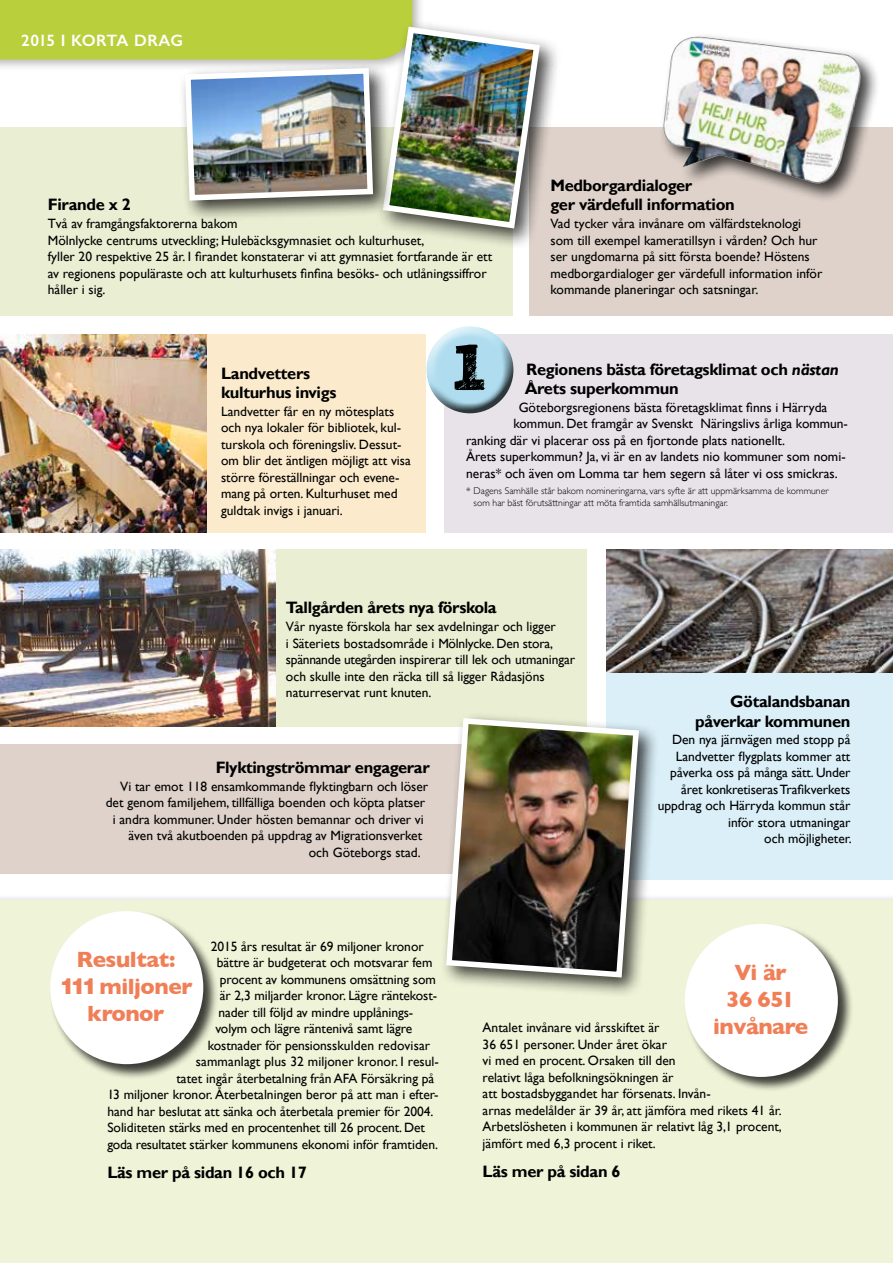
<style>
.page{position:relative;width:893px;height:1263px;background:#fff}
.page>*{position:absolute;margin:0;border:0;box-sizing:border-box;transform-origin:0 0}
.t1{font:700 22.5px/27px "Gill Sans";letter-spacing:-.02em;color:#f07f57;text-align:center}
.t2{font:700 16.5px/19.2px "Gill Sans";letter-spacing:-.02em;color:#000}
.t3{font:600 16.5px "Gill Sans";letter-spacing:-.01em;color:#fff}
.t4{font:13.5px/16.5px "Gill Sans";color:#000}
.t5{font:300 9.75px/12px "Gill Sans";color:#000}
.s1{font-style:italic}
.s2{font-family:"Helvetica Neue";font-weight:900}
</style>
<div class="page">
<div style="left:0;top:549px;width:587px;height:178px;background:#eaeed2"></div>
<div style="left:607px;top:549px;width:286px;height:330px;background:#daeff8"></div>
<div style="left:0;top:744px;width:587px;height:130px;background:#ded2ca"></div>
<div style="left:0;top:128px;width:512px;height:188px;background:#eaeed2"></div>
<div style="left:444px;top:334px;width:449px;height:199px;background:#e8e2e9"></div>
<div style="left:529px;top:128px;width:364px;height:188px;background:#ded2ca"></div>
<div style="left:0;top:334px;width:425px;height:199px;background:#fbebcc"></div>
<div style="left:0;top:900px;width:893px;height:363px;background:#eff3d7"></div>
<div style="left:49px;top:910px;width:170px;height:170px;background:#000;opacity:.75"></div>
<div style="left:50px;top:911px;width:153px;height:153px;background:#fff;border-radius:50%"></div>
<div style="left:684px;top:923px;width:170px;height:170px;background:#000;opacity:.75"></div>
<div style="left:685px;top:924px;width:153px;height:153px;background:#fff;border-radius:50%"></div>
<div style="left:659px;top:32px;width:221px;height:171px;background:#000;opacity:.75"></div>
<img style="left:679px;top:37px;width:19px;height:6px">
<div style="left:376px;top:20px;width:185px;height:230px;background:#000;opacity:.75"></div>
<img style="left:0;top:334px;width:206px;height:199px">
<img style="left:0;top:549px;width:275px;height:178px">
<img style="left:0;top:0;width:543px;height:232px">
<div style="left:440px;top:712px;width:220px;height:287px;background:#000;opacity:.75"></div>
<img style="left:443px;top:715px;width:199px;height:265px">
<div style="left:425px;top:323px;width:90px;height:65px;background:#fff;opacity:.75"></div>
<div style="left:425px;top:339px;width:90px;height:74px;background:#000;opacity:.75"></div>
<svg style="left:455px;top:345px;width:30px;height:46px"></svg>
<img style="left:607px;top:549px;width:286px;height:124px">
<p class="t3" style="left:21px;top:31px;width:163px">2015 I KORTA DRAG</p>
<p class="t2" style="left:48px;top:196px;width:85px">Firande x 2</p>
<p class="t4" style="left:48px;top:216px;width:446px">Två av framgångsfaktorerna bakom<br>Mölnlycke centrums utveckling; Hulebäcksgymnasiet och kulturhuset,<br>fyller 20 respektive 25 år. I firandet konstaterar vi att gymnasiet fortfarande är ett av regionens populäraste och att kulturhusets finfina besöks- och utlåningssiffror håller i sig.</p>
<p class="t2" style="left:550px;top:177px;width:186px">Medborgardialoger<br>ger värdefull information</p>
<p class="t4" style="left:550px;top:216px;width:273px">Vad tycker våra invånare om välfärdsteknologi som till exempel kameratillsyn i vården? Och hur ser ungdomarna på sitt första boende? Höstens medborgardialoger ger värdefull information inför kommande planeringar och satsningar.</p>
<p class="t2" style="left:221px;top:364px;width:117px">Landvetters kulturhus invigs</p>
<p class="t4" style="left:221px;top:403px;width:191px">Landvetter får en ny mötesplats och nya lokaler för bibliotek, kul&shy;turskola och föreningsliv. Dessut&shy;om blir det äntligen möjligt att visa större föreställningar och evene&shy;mang på orten. Kulturhuset med guldtak invigs i januari.</p>
<p class="t2" style="left:525px;top:360px;width:316px">Regionens bästa företagsklimat och <span class="s1">nästan<br></span>Årets superkommun</p>
<p class="t4" style="left:519px;top:399px;width:310px">Göteborgsregionens bästa företagsklimat finns i Härryda</p>
<p class="t4" style="left:513px;top:415px;width:336px">kommun. Det framgår av Svenskt Näringslivs årliga kommun-</p>
<p class="t4" style="left:466px;top:432px;width:320px">ranking där vi placerar oss på en fjortonde plats nationellt.</p>
<p class="t4" style="left:466px;top:448px;width:381px">Årets superkommun? Ja, vi är en av landets nio kommuner som nomi-</p>
<p class="t4" style="left:466px;top:465px;width:373px">neras* och även om Lomma tar hem segern så låter vi oss smickras.</p>
<p class="t5" style="left:474px;top:484px;width:356px;text-indent:-7px">* Dagens Samhälle står bakom nomineringarna, vars syfte är att uppmärksamma de kommuner som har bäst förutsättningar att möta framtida samhällsutmaningar.</p>
<p class="t2" style="left:286px;top:599px;width:212px">Tallgården årets nya förskola</p>
<p class="t4" style="left:286px;top:618px;width:291px">Vår nyaste förskola har sex avdelningar och ligger<br>i Säteriets bostadsområde i Mölnlycke. Den stora, spännande utegården inspirerar till lek och utmaningar och skulle inte den räcka till så ligger Rådasjöns naturreservat runt knuten.</p>
<p class="t2" style="left:216px;top:758px;width:216px">Flyktingströmmar engagerar</p>
<p class="t4" style="left:120px;top:778px;width:310px">Vi tar emot 118 ensamkommande flyktingbarn och löser</p>
<p class="t4" style="left:106px;top:794px;width:321px">det genom familjehem, tillfälliga boenden och köpta platser</p>
<p class="t4" style="left:113px;top:811px;width:312px">i andra kommuner. Under hösten bemannar och driver vi</p>
<p class="t4" style="left:129px;top:827px;width:295px">även två akutboenden på uppdrag av Migrationsverket</p>
<p class="t4" style="left:309px;top:844px;width:113px">och Göteborgs stad.</p>
<p class="t2" style="left:695px;top:692px;width:157px;text-align:right">Götalandsbanan påverkar kommunen</p>
<p class="t4" style="left:658px;top:731px;width:196px;text-align:right">Den nya järnvägen med stopp på<br>Landvetter flygplats kommer att påverka oss på många sätt. Under året konkretiseras Trafikverkets uppdrag och Härryda kommun står inför stora utmaningar<br>och möjligheter.</p>
<p class="t4" style="left:211px;top:938px;width:214px">2015 års resultat är 69 miljoner kronor</p>
<p class="t4" style="left:217px;top:954px;width:217px">bättre är budgeterat och motsvarar fem</p>
<p class="t4" style="left:220px;top:971px;width:217px">procent av kommunens omsättning som</p>
<p class="t4" style="left:220px;top:987px;width:219px">är 2,3 miljarder kronor. Lägre räntekost-</p>
<p class="t4" style="left:218px;top:1004px;width:196px">nader till följd av mindre upplånings-</p>
<p class="t4" style="left:215px;top:1020px;width:198px">volym och lägre räntenivå samt lägre</p>
<p class="t4" style="left:208px;top:1037px;width:224px">kostnader för pensionsskulden redovisar</p>
<p class="t4" style="left:196px;top:1053px;width:245px">sammanlagt plus 32 miljoner kronor. I resul-</p>
<p class="t4" style="left:176px;top:1070px;width:260px">tatet ingår återbetalning från AFA Försäkring på</p>
<p class="t4" style="left:107px;top:1086px;width:333px">13 miljoner kronor. Återbetalningen beror på att man i efter-</p>
<p class="t4" style="left:107px;top:1103px;width:327px">hand har beslutat att sänka och återbetala premier för 2004.</p>
<p class="t4" style="left:107px;top:1119px;width:319px">Soliditeten stärks med en procentenhet till 26 procent. Det</p>
<p class="t4" style="left:107px;top:1136px;width:332px">goda resultatet stärker kommunens ekonomi inför framtiden.</p>
<p class="t2" style="left:107px;top:1164px;width:201px">Läs mer på sidan 16 och 17</p>
<h1 class="t1" style="left:59px;top:945px;width:135px">Resultat:<br><span class="s2">111</span> miljoner kronor</h1>
<h1 class="t1" style="left:713px;top:958px;width:97px">Vi är<br>36 651 invånare</h1>
<p class="t4" style="left:483px;top:1019px;width:301px">Antalet invånare vid årsskiftet är<br>36 651 personer. Under året ökar<br>vi med en procent. Orsaken till den<br>relativt låga befolkningsökningen är<br>att bostadsbyggandet har försenats. Invån-<br>arnas medelålder är 39 år, att jämföra med rikets 41 år.<br>Arbetslösheten i kommunen är relativt låg 3,1 procent, jämfört med 6,3 procent i riket.</p>
<p class="t2" style="left:483px;top:1162px;width:140px">Läs mer på sidan 6</p>
</div>
